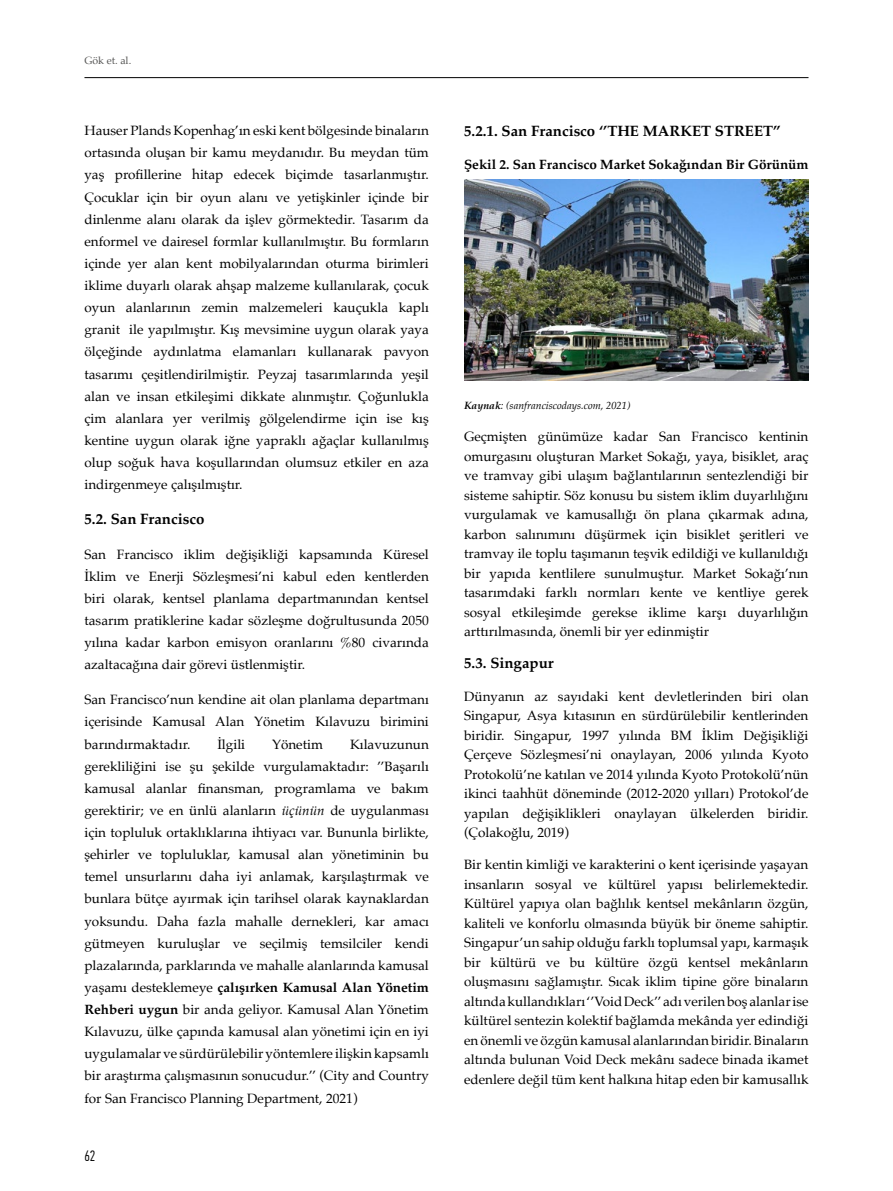
<style>
.page{position:relative;width:893px;height:1191px;background:#fff}
.page>*{position:absolute;margin:0;border:0;box-sizing:border-box;transform-origin:0 0}
.t1{font:700 15px "Palatino";color:#000}
.t2{font:300 15px "PF Din Text Comp Pro";color:#000}
.t3{font:13.5px/22px "Palatino";color:#000;text-align:justify}
.t4{font:700 13.5px "Palatino";color:#000}
.t5{font:italic 10.5px "Palatino";color:#000}
.t6{font:10.5px "Palatino";color:#575756}
.s1{font-style:italic}
.s2{font-weight:700}
</style>
<div class="page">
<hr style="left:84px;top:77px;width:724px;height:1px;background:#000">
<img style="left:464px;top:180px;width:344px;height:200px">
<p class="t6" style="left:84px;top:52px;width:48px">Gök et. al.</p>
<p class="t3" style="left:84px;top:119px;width:346px">Hauser Plands Kopenhag’ın eski kent bölgesinde binaların ortasında oluşan bir kamu meydanıdır. Bu meydan tüm yaş profillerine hitap edecek biçimde tasarlanmıştır.<br>Çocuklar için bir oyun alanı ve yetişkinler içinde bir dinlenme alanı olarak da işlev görmektedir. Tasarım da enformel ve dairesel formlar kullanılmıştır. Bu formların içinde yer alan kent mobilyalarından oturma birimleri iklime duyarlı olarak ahşap malzeme kullanılarak, çocuk oyun alanlarının zemin malzemeleri kauçukla kaplı granit ile yapılmıştır. Kış mevsimine uygun olarak yaya ölçeğinde aydınlatma elamanları kullanarak pavyon tasarımı çeşitlendirilmiştir. Peyzaj tasarımlarında yeşil alan ve insan etkileşimi dikkate alınmıştır. Çoğunlukla çim alanlara yer verilmiş gölgelendirme için ise kış kentine uygun olarak iğne yapraklı ağaçlar kullanılmış olup soğuk hava koşullarından olumsuz etkiler en aza indirgenmeye çalışılmıştır.</p>
<p class="t1" style="left:84px;top:506px;width:121px">5.2. San Francisco</p>
<p class="t3" style="left:84px;top:543px;width:346px">San Francisco iklim değişikliği kapsamında Küresel İklim ve Enerji Sözleşmesi’ni kabul eden kentlerden biri olarak, kentsel planlama departmanından kentsel tasarım pratiklerine kadar sözleşme doğrultusunda 2050 yılına kadar karbon emisyon oranlarını %80 civarında azaltacağına dair görevi üstlenmiştir.</p>
<p class="t3" style="left:84px;top:688px;width:346px">San Francisco’nun kendine ait olan planlama departmanı içerisinde Kamusal Alan Yönetim Kılavuzu birimini barındırmaktadır.</p>
<p class="t3" style="left:217px;top:733px;width:29px">İlgili</p>
<p class="t3" style="left:272px;top:733px;width:52px">Yönetim</p>
<p class="t3" style="left:84px;top:733px;width:346px;text-indent:266px">Kılavuzunun gerekliliğini ise şu şekilde vurgulamaktadır: ’’Başarılı kamusal alanlar finansman, programlama ve bakım gerektirir; ve en ünlü alanların <span class="s1">üçünün</span> de uygulanması için topluluk ortaklıklarına ihtiyacı var. Bununla birlikte, şehirler ve topluluklar, kamusal alan yönetiminin bu temel unsurlarını daha iyi anlamak, karşılaştırmak ve bunlara bütçe ayırmak için tarihsel olarak kaynaklardan yoksundu. Daha fazla mahalle dernekleri, kar amacı gütmeyen kuruluşlar ve seçilmiş temsilciler kendi plazalarında, parklarında ve mahalle alanlarında kamusal yaşamı desteklemeye <span class="s2">çalışırken Kamusal Alan Yönetim Rehberi uygun</span> bir anda geliyor. Kamusal Alan Yönetim Kılavuzu, ülke çapında kamusal alan yönetimi için en iyi uygulamalar ve sürdürülebilir yöntemlere ilişkin kapsamlı bir araştırma çalışmasının sonucudur.’’ (City and Country for San Francisco Planning Department, 2021)</p>
<p class="t2" style="left:84px;top:1147px;width:13px">62</p>
<p class="t1" style="left:464px;top:118px;width:318px">5.2.1. San Francisco ‘’THE MARKET STREET’’</p>
<p class="t4" style="left:464px;top:153px;width:346px">Şekil 2. San Francisco Market Sokağından Bir Görünüm</p>
<p class="t5" style="left:464px;top:396px;width:168px"><span class="s2">Kaynak</span>: (sanfranciscodays.com, 2021)</p>
<p class="t3" style="left:464px;top:426px;width:346px;line-height:19.5px">Geçmişten günümüze kadar San Francisco kentinin omurgasını oluşturan Market Sokağı, yaya, bisiklet, araç ve tramvay gibi ulaşım bağlantılarının sentezlendiği bir sisteme sahiptir. Söz konusu bu sistem iklim duyarlılığını vurgulamak ve kamusallığı ön plana çıkarmak adına, karbon salınımını düşürmek için bisiklet şeritleri ve tramvay ile toplu taşımanın teşvik edildiği ve kullanıldığı bir yapıda kentlilere sunulmuştur. Market Sokağı’nın tasarımdaki farklı normları kente ve kentliye gerek sosyal etkileşimde gerekse iklime karşı duyarlılığın arttırılmasında, önemli bir yer edinmiştir</p>
<p class="t1" style="left:464px;top:650px;width:91px">5.3. Singapur</p>
<p class="t3" style="left:464px;top:686px;width:346px;line-height:19.5px">Dünyanın az sayıdaki kent devletlerinden biri olan Singapur, Asya kıtasının en sürdürülebilir kentlerinden biridir. Singapur, 1997 yılında BM İklim Değişikliği Çerçeve Sözleşmesi’ni onaylayan, 2006 yılında Kyoto Protokolü’ne katılan ve 2014 yılında Kyoto Protokolü’nün ikinci taahhüt döneminde (2012-2020 yılları) Protokol’de yapılan değişiklikleri onaylayan ülkelerden biridir. (Çolakoğlu, 2019)</p>
<p class="t3" style="left:464px;top:855px;width:346px;line-height:19.5px">Bir kentin kimliği ve karakterini o kent içerisinde yaşayan insanların sosyal ve kültürel yapısı belirlemektedir.<br>Kültürel yapıya olan bağlılık kentsel mekânların özgün, kaliteli ve konforlu olmasında büyük bir öneme sahiptir.<br>Singapur’un sahip olduğu farklı toplumsal yapı, karmaşık bir kültürü ve bu kültüre özgü kentsel mekânların oluşmasını sağlamıştır. Sıcak iklim tipine göre binaların altında kullandıkları ‘’Void Deck’’ adı verilen boş alanlar ise kültürel sentezin kolektif bağlamda mekânda yer edindiği en önemli ve özgün kamusal alanlarından biridir. Binaların altında bulunan Void Deck mekânı sadece binada ikamet edenlere değil tüm kent halkına hitap eden bir kamusallık</p>
</div>
